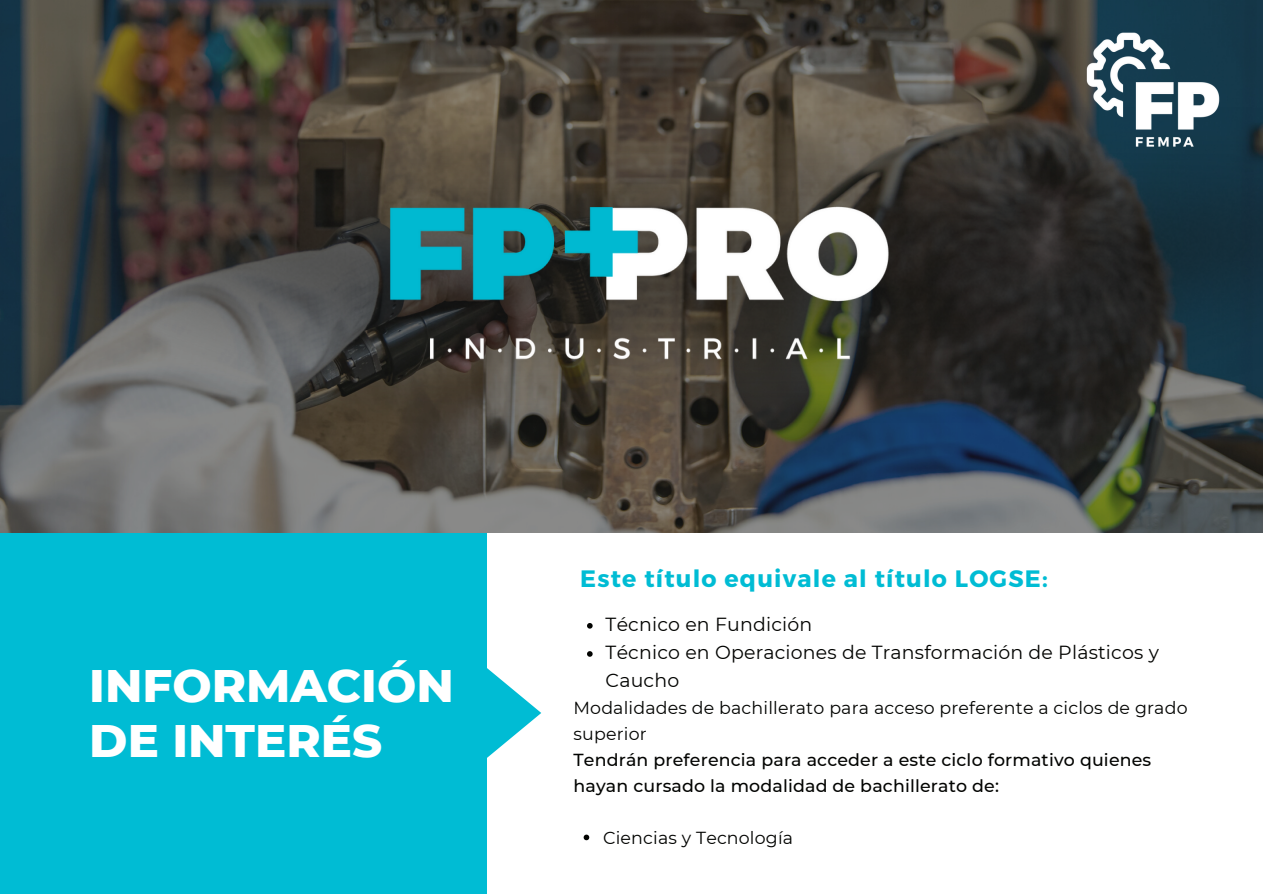
<style>
.page{position:relative;width:1263px;height:894px;background:#fff}
.page>*{position:absolute;margin:0;border:0;box-sizing:border-box;transform-origin:0 0}
.t1{font:800 46.5px/55.1px "Montserrat";color:#fff}
.t2{font:700 23.7px "Montserrat";letter-spacing:.05em;color:#00bcd4}
.t3{font:18.9px/28px "Montserrat";letter-spacing:.01em;color:#020301}
.t4{font:500 17.4px/25.8px "Montserrat";letter-spacing:.01em;color:#020301}
.t5{font:17.4px/25.8px "Montserrat";letter-spacing:.01em;color:#020301}
</style>
<div class="page">
<img style="left:0;top:0;width:1263px;height:532px">
<div style="left:0;top:532px;width:506px;height:361px;background:#00bcd4"></div>
<div style="left:487px;top:532px;width:776px;height:361px;background:#fff"></div>
<svg style="left:487px;top:668px;width:54px;height:90px"></svg>
<svg style="left:587px;top:623px;width:6px;height:5px"></svg>
<svg style="left:587px;top:651px;width:6px;height:5px"></svg>
<svg style="left:584px;top:834px;width:5px;height:6px"></svg>
<img style="left:0;top:70px;width:1262px;height:352px">
<img style="left:370px;top:193px;width:530px;height:179px">
<img style="left:1083px;top:28px;width:142px;height:123px">
<p class="t1" style="left:89px;top:657px;width:366px">INFORMACIÓN<br>DE INTERÉS</p>
<p class="t2" style="left:580px;top:563px;width:469px">Este título equivale al título LOGSE:</p>
<p class="t3" style="left:606px;top:610px;width:208px">Técnico en Fundición</p>
<p class="t3" style="left:606px;top:638px;width:555px">Técnico en Operaciones de Transformación de Plásticos y<br>Caucho</p>
<p class="t5" style="left:573px;top:694px;width:615px">Modalidades de bachillerato para acceso preferente a ciclos de grado superior</p>
<p class="t4" style="left:573px;top:746px;width:579px">Tendrán preferencia para acceder a este ciclo formativo quienes hayan cursado la modalidad de bachillerato de:</p>
<p class="t5" style="left:603px;top:824px;width:192px">Ciencias y Tecnología</p>
</div>
